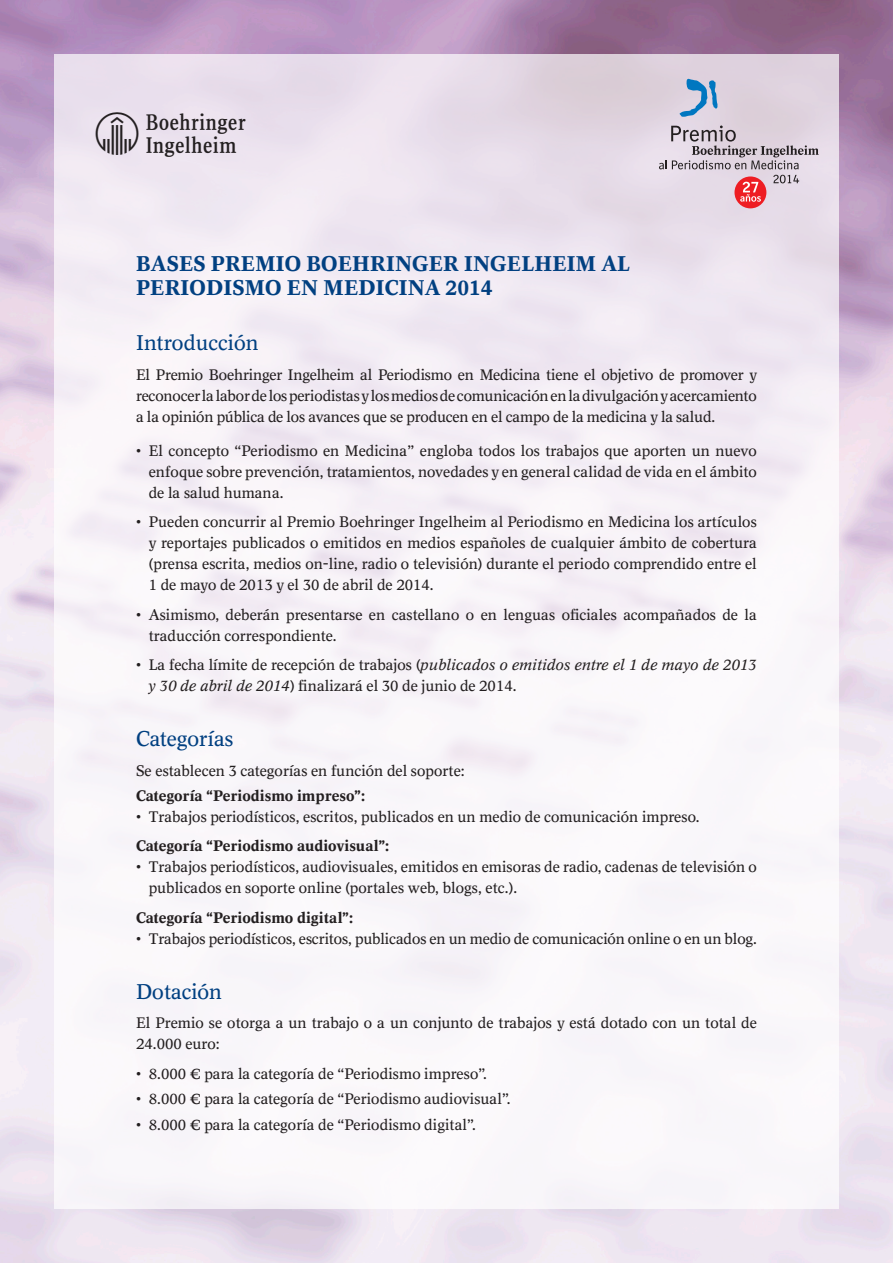
<style>
.page{position:relative;width:893px;height:1263px;background:#fff}
.page>*{position:absolute;margin:0;border:0;box-sizing:border-box;transform-origin:0 0}
.t1{font:45px "BI Logo";color:#231f20}
.Subtitulo{font:700 21px/24px "BI Antiqua II Ml";letter-spacing:.01em;color:#014081}
.Subtitulo-2{font:21px "BI Antiqua II Ml";color:#014081}
.Texto_general{font:15px/21px "BI Antiqua II Ml";color:#231f20}
.Texto_general-2{font:700 15px "BI Antiqua II Ml";color:#231f20}
.s1{font-style:italic}
</style>
<div class="page">
<img style="left:0;top:0;width:893px;height:1263px">
<div style="left:54px;top:54px;width:785px;height:1155px;background:linear-gradient(to bottom,#ece2ed,#fefefe)"></div>
<svg style="left:773px;top:175px;width:26px;height:8px"></svg>
<svg style="left:659px;top:126px;width:160px;height:43px;background:#c3b9c3"></svg>
<div style="left:734px;top:176px;width:32px;height:32px;background:#ee1d23;border-radius:50%"></div>
<svg style="left:740px;top:182px;width:21px;height:20px"></svg>
<svg style="left:679px;top:77px;width:39px;height:40px;background:#98b5d5"></svg>
<p class="t1" style="left:96px;top:114px;width:151px">abcd</p>
<p class="Subtitulo" style="left:136px;top:252px;width:496px">BASES PREMIO BOEHRINGER INGELHEIM AL<br>PERIODISMO EN MEDICINA 2014</p>
<p class="Subtitulo-2" style="left:136px;top:331px;width:124px">Introducción</p>
<p class="Texto_general" style="left:136px;top:364px;width:623px;text-align:justify">El Premio Boehringer Ingelheim al Periodismo en Medicina tiene el objetivo de promover y reconocer la labor de los periodistas y los medios de comunicación en la divulgación y acercamiento a la opinión pública de los avances que se producen en el campo de la medicina y la salud.</p>
<p class="Texto_general" style="left:149px;top:440px;width:610px;text-align:justify;text-indent:-13px">• El concepto “Periodismo en Medicina” engloba todos los trabajos que aporten un nuevo enfoque sobre prevención, tratamientos, novedades y en general calidad de vida en el ámbito de la salud humana.</p>
<p class="Texto_general" style="left:149px;top:511px;width:610px;text-align:justify;text-indent:-13px">• Pueden concurrir al Premio Boehringer Ingelheim al Periodismo en Medicina los artículos y reportajes publicados o emitidos en medios españoles de cualquier ámbito de cobertura (prensa escrita, medios on-line, radio o televisión) durante el periodo comprendido entre el 1 de mayo de 2013 y el 30 de abril de 2014.</p>
<p class="Texto_general" style="left:149px;top:604px;width:610px;text-indent:-13px">• Asimismo, deberán presentarse en castellano o en lenguas oficiales acompañados de la traducción correspondiente.</p>
<p class="Texto_general" style="left:149px;top:654px;width:610px;text-indent:-13px">• La fecha límite de recepción de trabajos (<span class="s1">publicados o emitidos entre el 1 de mayo de 2013 y 30 de abril de 2014</span>) finalizará el 30 de junio de 2014.</p>
<p class="Subtitulo-2" style="left:136px;top:726px;width:99px">Categorías</p>
<p class="Texto_general" style="left:136px;top:760px;width:330px">Se establecen 3 categorías en función del soporte:</p>
<p class="Texto_general-2" style="left:136px;top:787px;width:231px">Categoría “Periodismo impreso”:</p>
<p class="Texto_general" style="left:136px;top:806px;width:565px">• Trabajos periodísticos, escritos, publicados en un medio de comunicación impreso.</p>
<p class="Texto_general-2" style="left:136px;top:837px;width:255px">Categoría “Periodismo audiovisual”:</p>
<p class="Texto_general" style="left:149px;top:856px;width:610px;text-indent:-13px">• Trabajos periodísticos, audiovisuales, emitidos en emisoras de radio, cadenas de televisión o publicados en soporte online (portales web, blogs, etc.).</p>
<p class="Texto_general-2" style="left:136px;top:909px;width:219px">Categoría “Periodismo digital”:</p>
<p class="Texto_general" style="left:136px;top:928px;width:622px">• Trabajos periodísticos, escritos, publicados en un medio de comunicación online o en un blog.</p>
<p class="Subtitulo-2" style="left:136px;top:979px;width:88px">Dotación</p>
<p class="Texto_general" style="left:136px;top:1013px;width:622px">El Premio se otorga a un trabajo o a un conjunto de trabajos y está dotado con un total de<br>24.000 euro:</p>
<p class="Texto_general" style="left:136px;top:1063px;width:352px">• 8.000 € para la categoría de “Periodismo impreso”.</p>
<p class="Texto_general" style="left:136px;top:1088px;width:376px">• 8.000 € para la categoría de “Periodismo audiovisual”.</p>
<p class="Texto_general" style="left:136px;top:1114px;width:341px">• 8.000 € para la categoría de “Periodismo digital”.</p>
</div>
